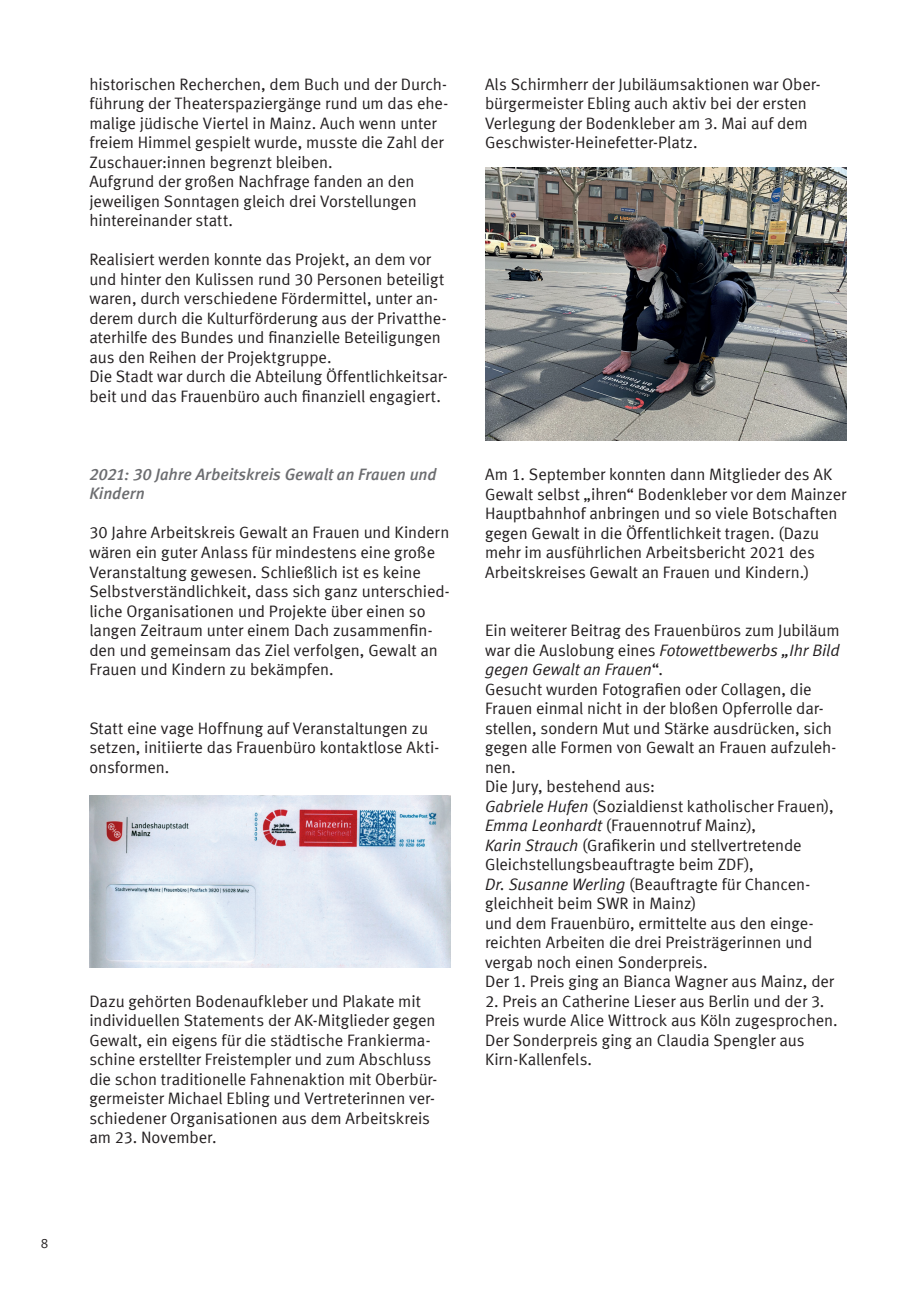
<style>
.page{position:relative;width:919px;height:1289px;background:#fff}
.page>*{position:absolute;margin:0;border:0;box-sizing:border-box;transform-origin:0 0}
.t1{font:16.5px/19.5px "Mainz Meta";letter-spacing:-.005em;color:#231f20}
.t2{font:italic 700 16.5px/19.5px "Mainz Meta";color:#6c6d70}
.t3{font:13.5px "Mainz Meta";color:#231f20}
.s1{font-style:italic}
</style>
<div class="page">
<img style="left:89px;top:795px;width:362px;height:172px">
<img style="left:485px;top:168px;width:361px;height:273px">
<p class="t3" style="left:41px;top:1235px;width:9px">8</p>
<p class="t1" style="left:89px;top:74px;width:360px">historischen Recherchen, dem Buch und der Durch&shy;führung der Theaterspaziergänge rund um das ehe&shy;malige jüdische Viertel in Mainz. Auch wenn unter freiem Himmel gespielt wurde, musste die Zahl der Zuschauer:innen begrenzt bleiben.<br>Aufgrund der großen Nachfrage fanden an den jeweiligen Sonntagen gleich drei Vorstellungen hintereinander statt.</p>
<p class="t1" style="left:89px;top:250px;width:360px">Realisiert werden konnte das Projekt, an dem vor und hinter den Kulissen rund 30 Personen beteiligt waren, durch verschiedene Fördermittel, unter an&shy;derem durch die Kulturförderung aus der Privatthe&shy;aterhilfe des Bundes und finanzielle Beteiligungen aus den Reihen der Projektgruppe.<br>Die Stadt war durch die Abteilung Öffentlichkeitsar&shy;beit und das Frauenbüro auch finanziell engagiert.</p>
<p class="t2" style="left:89px;top:464px;width:349px">2021: 30 Jahre Arbeitskreis Gewalt an Frauen und<br>Kindern</p>
<p class="t1" style="left:89px;top:523px;width:362px">30 Jahre Arbeitskreis Gewalt an Frauen und Kindern wären ein guter Anlass für mindestens eine große Veranstaltung gewesen. Schließlich ist es keine Selbstverständlichkeit, dass sich ganz unterschied&shy;liche Organisationen und Projekte über einen so langen Zeitraum unter einem Dach zusammenfin&shy;den und gemeinsam das Ziel verfolgen, Gewalt an Frauen und Kindern zu bekämpfen.</p>
<p class="t1" style="left:89px;top:718px;width:351px">Statt eine vage Hoffnung auf Veranstaltungen zu setzen, initiierte das Frauenbüro kontaktlose Akti&shy;onsformen.</p>
<p class="t1" style="left:89px;top:991px;width:349px">Dazu gehörten Bodenaufkleber und Plakate mit individuellen Statements der AK-Mitglieder gegen Gewalt, ein eigens für die städtische Frankierma&shy;schine erstellter Freistempler und zum Abschluss die schon traditionelle Fahnenaktion mit Oberbür&shy;germeister Michael Ebling und Vertreterinnen ver&shy;schiedener Organisationen aus dem Arbeitskreis am 23. November.</p>
<p class="t1" style="left:485px;top:74px;width:337px">Als Schirmherr der Jubiläumsaktionen war Ober&shy;bürgermeister Ebling auch aktiv bei der ersten Verlegung der Bodenkleber am 3. Mai auf dem Geschwister-Heinefetter-Platz.</p>
<p class="t1" style="left:485px;top:464px;width:363px">Am 1. September konnten dann Mitglieder des AK Gewalt selbst „ihren“ Bodenkleber vor dem Mainzer Hauptbahnhof anbringen und so viele Botschaften gegen Gewalt in die Öffentlichkeit tragen. (Dazu mehr im ausführlichen Arbeitsbericht 2021 des Arbeitskreises Gewalt an Frauen und Kindern.)</p>
<p class="t1" style="left:485px;top:620px;width:356px">Ein weiterer Beitrag des Frauenbüros zum Jubiläum war die Auslobung eines <span class="s1">Fotowettbewerbs „Ihr Bild gegen Gewalt an Frauen</span>“.<br>Gesucht wurden Fotografien oder Collagen, die Frauen einmal nicht in der bloßen Opferrolle dar&shy;stellen, sondern Mut und Stärke ausdrücken, sich gegen alle Formen von Gewalt an Frauen aufzuleh&shy;nen.<br>Die Jury, bestehend aus:<br><span class="s1">Gabriele Hufen</span> (Sozialdienst katholischer Frauen), <span class="s1">Emma Leonhardt</span> (Frauennotruf Mainz),<br><span class="s1">Karin Strauch</span> (Grafikerin und stellvertretende Gleichstellungsbeauftragte beim ZDF),<br><span class="s1">Dr. Susanne Werling</span> (Beauftragte für Chancen&shy;gleichheit beim SWR in Mainz)<br>und dem Frauenbüro, ermittelte aus den einge&shy;reichten Arbeiten die drei Preisträgerinnen und vergab noch einen Sonderpreis.<br>Der 1. Preis ging an Bianca Wagner aus Mainz, der</p>
<p class="t1" style="left:485px;top:991px;width:354px">2. Preis an Catherine Lieser aus Berlin und der 3.<br>Preis wurde Alice Wittrock aus Köln zugesprochen.<br>Der Sonderpreis ging an Claudia Spengler aus Kirn-Kallenfels.</p>
</div>
